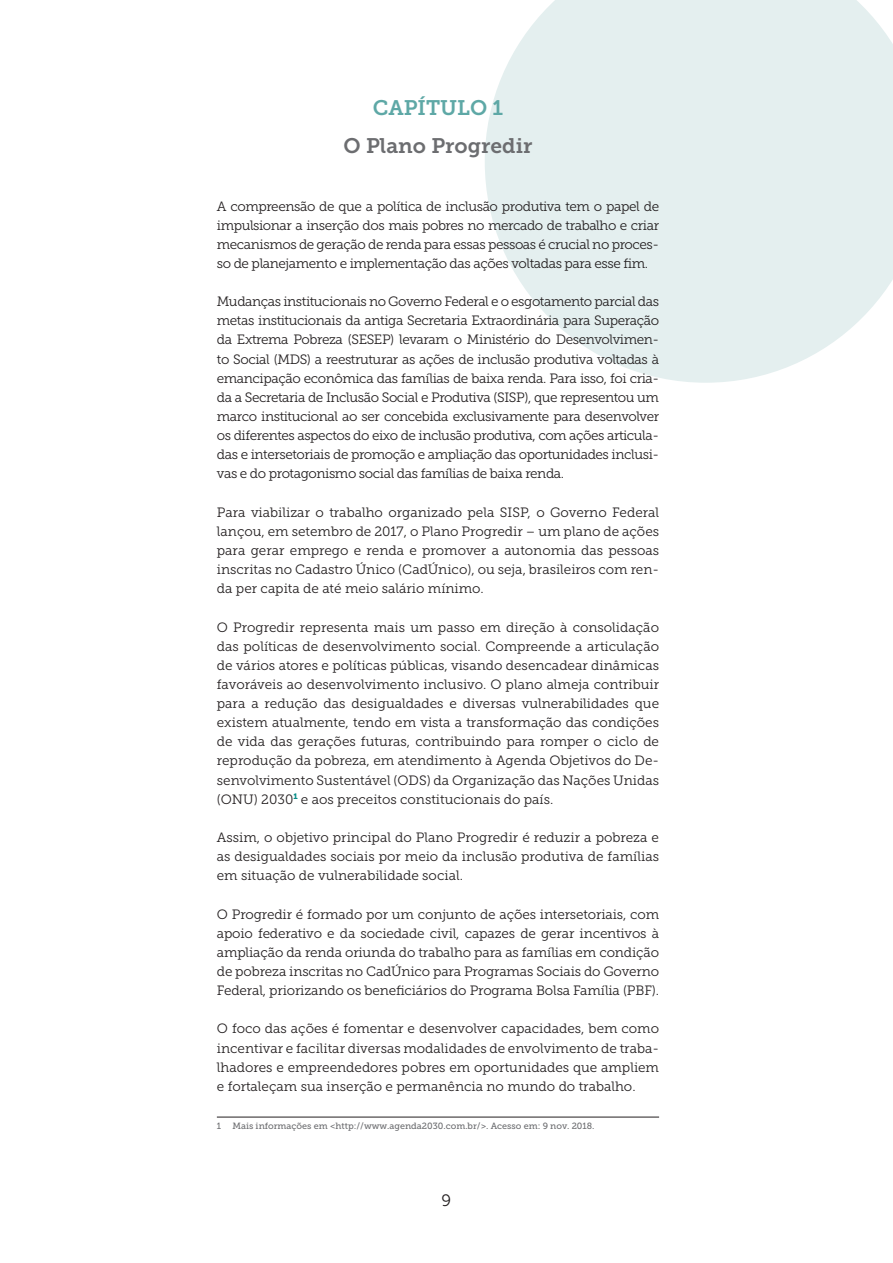
<style>
.page{position:relative;width:893px;height:1263px;background:#fff}
.page>*{position:absolute;margin:0;border:0;box-sizing:border-box;transform-origin:0 0}
.Abertura_2{font:21px "Museo Slab 700";color:#6c6d70}
.Abertura_1{font:21px "Museo Slab 700";color:#5ea8a6}
.t1{font:16.5px "Museo Slab 300";color:#231f20}
.Miolo{font:13.5px/19.2px "Museo Slab 300";letter-spacing:-.005em;color:#231f20;text-align:justify}
.Nota_de_Rodapé{font:9px "Museo Slab 500";color:#6c6d70}
</style>
<div class="page">
<svg style="left:485px;top:0;width:408px;height:383px;fill:#e4efef"></svg>
<hr style="left:217px;top:1117px;width:442px;height:1px;background:#231f20">
<p class="Abertura_1" style="left:373px;top:96px;width:132px">CAPÍTULO 1</p>
<p class="Abertura_2" style="left:344px;top:134px;width:190px">O Plano Progredir</p>
<p class="Miolo" style="left:217px;top:196px;width:444px">A compreensão de que a política de inclusão produtiva tem o papel de impulsionar a inserção dos mais pobres no mercado de trabalho e criar mecanismos de geração de renda para essas pessoas é crucial no proces&shy;so de planejamento e implementação das ações voltadas para esse fim.</p>
<p class="Miolo" style="left:217px;top:292px;width:444px">Mudanças institucionais no Governo Federal e o esgotamento parcial das metas institucionais da antiga Secretaria Extraordinária para Superação da Extrema Pobreza (SESEP) levaram o Ministério do Desenvolvimen&shy;to Social (MDS) a reestruturar as ações de inclusão produtiva voltadas à emancipação econômica das famílias de baixa renda. Para isso, foi cria&shy;da a Secretaria de Inclusão Social e Produtiva (SISP), que representou um marco institucional ao ser concebida exclusivamente para desenvolver os diferentes aspectos do eixo de inclusão produtiva, com ações articula&shy;das e intersetoriais de promoção e ampliação das oportunidades inclusi&shy;vas e do protagonismo social das famílias de baixa renda.</p>
<p class="Miolo" style="left:217px;top:502px;width:444px">Para viabilizar o trabalho organizado pela SISP, o Governo Federal lançou, em setembro de 2017, o Plano Progredir – um plano de ações para gerar emprego e renda e promover a autonomia das pessoas inscritas no Cadastro Único (CadÚnico), ou seja, brasileiros com ren&shy;da per capita de até meio salário mínimo.</p>
<p class="Miolo" style="left:217px;top:617px;width:444px">O Progredir representa mais um passo em direção à consolidação das políticas de desenvolvimento social. Compreende a articulação de vários atores e políticas públicas, visando desencadear dinâmicas favoráveis ao desenvolvimento inclusivo. O plano almeja contribuir para a redução das desigualdades e diversas vulnerabilidades que existem atualmente, tendo em vista a transformação das condições de vida das gerações futuras, contribuindo para romper o ciclo de reprodução da pobreza, em atendimento à Agenda Objetivos do De&shy;senvolvimento Sustentável (ODS) da Organização das Nações Unidas (ONU) 2030<sup>1</sup> e aos preceitos constitucionais do país.</p>
<p class="Miolo" style="left:217px;top:828px;width:444px">Assim, o objetivo principal do Plano Progredir é reduzir a pobreza e as desigualdades sociais por meio da inclusão produtiva de famílias em situação de vulnerabilidade social.</p>
<p class="Miolo" style="left:217px;top:904px;width:444px">O Progredir é formado por um conjunto de ações intersetoriais, com apoio federativo e da sociedade civil, capazes de gerar incentivos à ampliação da renda oriunda do trabalho para as famílias em condição de pobreza inscritas no CadÚnico para Programas Sociais do Governo Federal, priorizando os beneficiários do Programa Bolsa Família (PBF).</p>
<p class="Miolo" style="left:217px;top:1019px;width:444px">O foco das ações é fomentar e desenvolver capacidades, bem como incentivar e facilitar diversas modalidades de envolvimento de traba&shy;lhadores e empreendedores pobres em oportunidades que ampliem e fortaleçam sua inserção e permanência no mundo do trabalho.</p>
<p class="Nota_de_Rodapé" style="left:217px;top:1121px;width:6px">1</p>
<p class="Nota_de_Rodapé" style="left:232px;top:1121px;width:364px">Mais informações em &lt;http://www.agenda2030.com.br/&gt;. Acesso em: 9 nov. 2018.</p>
<p class="t1" style="left:442px;top:1191px;width:11px">9</p>
</div>
